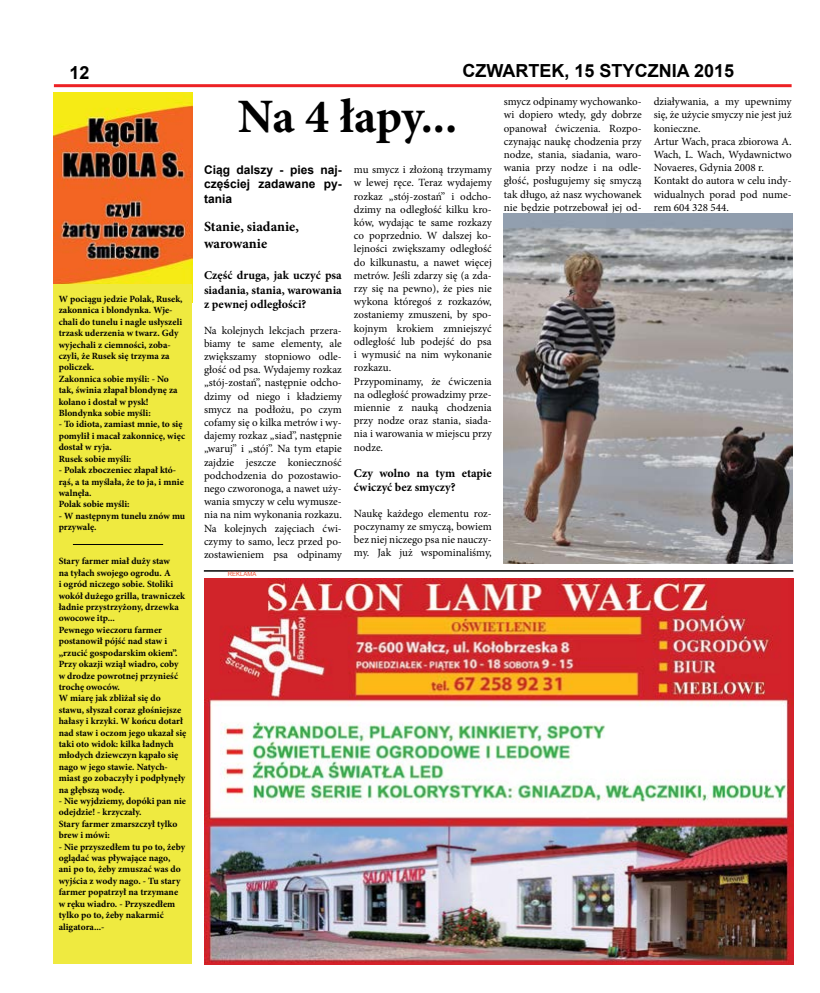
<style>
.page{position:relative;width:820px;height:993px;background:#fff}
.page>*{position:absolute;margin:0;border:0;box-sizing:border-box;transform-origin:0 0}
.t1{font:700 48px "Minion Pro";letter-spacing:-.01em;color:#000}
.t2{font:700 18px "Arial";color:#000}
.t3{font:700 14px/16.8px "Minion Pro";color:#000}
.t4{font:700 12px/14.4px "Minion Pro";color:#000;text-align:justify}
.t5{font:700 12px/14.4px "Arial";color:#000;text-align:justify}
.t6{font:11px/13.2px "Minion Pro";color:#000;text-align:justify}
.t7{font:700 9.5px/11.4px "Minion Pro";color:#000}
.t8{font:6px "Arial";color:#f05135}
</style>
<div class="page">
<img style="left:205px;top:578px;width:588px;height:386px">
<img style="left:54px;top:92px;width:138px;height:192px">
<div style="left:54px;top:284px;width:138px;height:679px;background:#efea40"></div>
<hr style="left:73px;top:544px;width:90px;height:1px;background:#000">
<hr style="left:204px;top:570px;width:589px;height:1px;background:#000">
<hr style="left:54px;top:84px;width:737px;height:3px;background:#ed2124">
<img style="left:503px;top:213px;width:289px;height:350px">
<h2 class="t2" style="left:69px;top:61px;width:22px">12</h2>
<p class="t7" style="left:59px;top:293px;width:125px">W pociągu jedzie Polak, Rusek, zakonnica i blondynka. Wje&shy;chali do tunelu i nagle usłyszeli trzask uderzenia w twarz. Gdy wyjechali z ciemności, zoba&shy;czyli, że Rusek się trzyma za policzek.<br>Zakonnica sobie myśli: - No tak, świnia złapał blondynę za kolano i dostał w pysk!<br>Blondynka sobie myśli:</p>
<p class="t7" style="left:59px;top:418px;width:128px">- To idiota, zamiast mnie, to się pomylił i macał zakonnicę, więc dostał w ryja.<br>Rusek sobie myśli:</p>
<p class="t7" style="left:59px;top:464px;width:126px">- Polak zboczeniec złapał któ&shy;rąś, a ta myślała, że to ja, i mnie walnęła.<br>Polak sobie myśli:</p>
<p class="t7" style="left:59px;top:509px;width:128px">- W następnym tunelu znów mu przywalę.</p>
<p class="t7" style="left:59px;top:555px;width:129px">Stary farmer miał duży staw<br>na tyłach swojego ogrodu. A<br>i ogród niczego sobie. Stoliki wokół dużego grilla, trawniczek ładnie przystrzyżony, drzewka owocowe itp...<br>Pewnego wieczoru farmer postanowił pójść nad staw i „rzucić gospodarskim okiem”.<br>Przy okazji wziął wiadro, coby w drodze powrotnej przynieść trochę owoców.<br>W miarę jak zbliżał się do stawu, słyszał coraz głośniejsze hałasy i krzyki. W końcu dotarł nad staw i oczom jego ukazał się taki oto widok: kilka ładnych młodych dziewczyn kąpało się nago w jego stawie. Natych&shy;miast go zobaczyły i podpłynęły na głębszą wodę.</p>
<p class="t7" style="left:59px;top:794px;width:129px">- Nie wyjdziemy, dopóki pan nie odejdzie! - krzyczały.<br>Stary farmer zmarszczył tylko brew i mówi:</p>
<p class="t7" style="left:59px;top:840px;width:128px">- Nie przyszedłem tu po to, żeby oglądać was pływające nago, ani po to, żeby zmuszać was do wyjścia z wody nago. - Tu stary farmer popatrzył na trzymane w ręku wiadro. - Przyszedłem tylko po to, żeby nakarmić aligatora...-</p>
<h2 class="t2" style="left:462px;top:59px;width:273px">CZWARTEK, 15 STYCZNIA 2015</h2>
<h1 class="t1" style="left:238px;top:83px;width:221px">Na 4 łapy...</h1>
<p class="t5" style="left:204px;top:163px;width:139px">Ciąg dalszy - pies naj&shy;częściej zadawane py&shy;tania</p>
<p class="t3" style="left:204px;top:218px;width:96px">Stanie, siadanie, warowanie</p>
<p class="t4" style="left:204px;top:268px;width:139px">Część druga, jak uczyć psa siadania, stania, warowania z pewnej odległości?</p>
<p class="t6" style="left:204px;top:323px;width:139px">Na kolejnych lekcjach przera&shy;biamy te same elementy, ale zwiększamy stopniowo odle&shy;głość od psa. Wydajemy rozkaz „stój-zostań”, następnie odcho&shy;dzimy od niego i kładziemy smycz na podłożu, po czym cofamy się o kilka metrów i wy&shy;dajemy rozkaz „siad”, następnie „waruj” i „stój”. Na tym etapie zajdzie jeszcze konieczność podchodzenia do pozostawio&shy;nego czworonoga, a nawet uży&shy;wania smyczy w celu wymusze&shy;nia na nim wykonania rozkazu.<br>Na kolejnych zajęciach ćwi&shy;czymy to samo, lecz przed po&shy;zostawieniem psa odpinamy</p>
<p class="t6" style="left:354px;top:163px;width:139px;text-align:left">mu smycz i złożoną trzymamy w lewej ręce. Teraz wydajemy rozkaz „stój-zostań” i odcho&shy;dzimy na odległość kilku kro&shy;ków, wydając te same rozkazy co poprzednio. W dalszej ko&shy;lejności zwiększamy odległość do kilkunastu, a nawet więcej metrów. Jeśli zdarzy się (a zda&shy;rzy się na pewno), że pies nie wykona któregoś z rozkazów, zostaniemy zmuszeni, by spo&shy;kojnym krokiem zmniejszyć odległość lub podejść do psa i wymusić na nim wykonanie rozkazu.<br>Przypominamy, że ćwiczenia na odległość prowadzimy prze&shy;miennie z nauką chodzenia przy nodze oraz stania, siada&shy;nia i warowania w miejscu przy nodze.</p>
<p class="t4" style="left:354px;top:465px;width:139px">Czy wolno na tym etapie ćwiczyć bez smyczy?</p>
<p class="t6" style="left:354px;top:506px;width:139px">Naukę każdego elementu roz&shy;poczynamy ze smyczą, bowiem bez niej niczego psa nie nauczy&shy;my. Jak już wspominaliśmy,</p>
<p class="t8" style="left:228px;top:569px;width:30px">REKLAMA</p>
<p class="t6" style="left:503px;top:95px;width:139px">smycz odpinamy wychowanko&shy;wi dopiero wtedy, gdy dobrze opanował ćwiczenia. Rozpo&shy;czynając naukę chodzenia przy nodze, stania, siadania, waro&shy;wania przy nodze i na odle&shy;głość, posługujemy się smyczą tak długo, aż nasz wychowanek nie będzie potrzebował jej od-</p>
<p class="t6" style="left:653px;top:95px;width:139px;text-align:left">działywania, a my upewnimy się, że użycie smyczy nie jest już konieczne.<br>Artur Wach, praca zbiorowa A.<br>Wach, L. Wach, Wydawnictwo<br>Novaeres, Gdynia 2008 r.<br>Kontakt do autora w celu indy&shy;widualnych porad pod nume&shy;rem 604 328 544.</p>
</div>
